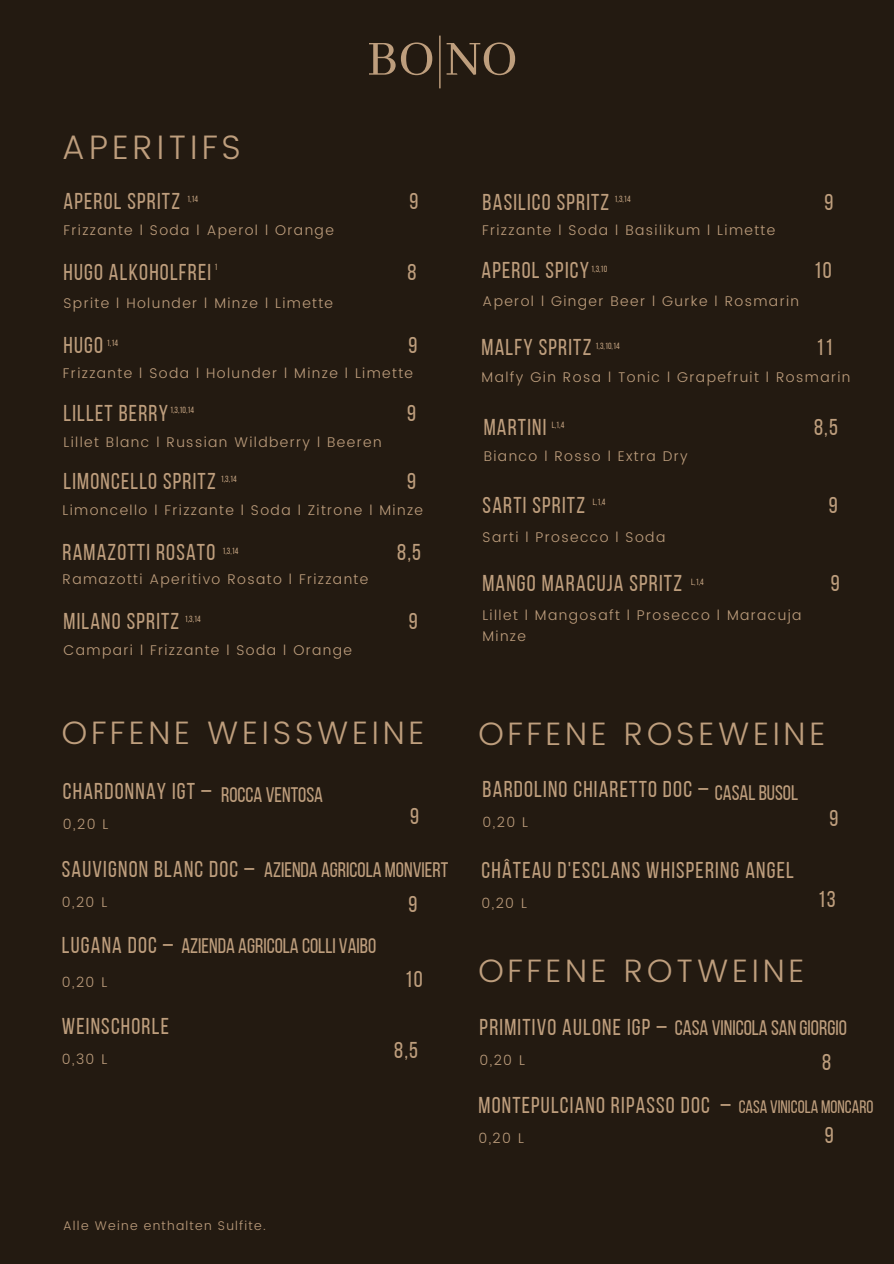
<style>
.page{position:relative;width:894px;height:1264px;background:#fff}
.page>*{position:absolute;margin:0;border:0;box-sizing:border-box;transform-origin:0 0}
.t1{font:54px "Abhaya Libre";color:#be9e7d}
.t2{font:300 33.9px "Poppins";letter-spacing:.115em;color:#be9e7d}
.t3{font:300 32.4px "Poppins";letter-spacing:.115em;color:#be9e7d}
.t4{font:22.8px "Bebas Neue";letter-spacing:.055em;color:#be9e7d}
.t5{font:21px "Bebas Neue";color:#be9e7d}
.t6{font:18px "Bebas Neue";color:#be9e7d}
.t7{font:300 14.1px/21.5px "Poppins";letter-spacing:.1em;color:#be9e7d}
.t8{font:300 12.6px "Poppins";letter-spacing:.1em;color:#be9e7d}
.t9{font:9px "Bebas Neue";color:#be9e7d}
.s1{font-size:22.8px}
</style>
<div class="page">
<div style="left:0;top:0;width:893px;height:1263px;background:#231a11"></div>
<hr style="left:439px;top:36px;width:1px;height:52px;background:#be9e7d">
<p class="t2" style="left:62px;top:128px;width:180px">APERITIFS</p>
<h1 class="t1" style="left:367px;top:29px;width:153px">BO NO</h1>
<p class="t4" style="left:63px;top:192px;width:118px">APEROL SPRITZ</p>
<p class="t4" style="left:409px;top:192px;width:10px">9</p>
<h2 class="t7" style="left:63px;top:220px;width:272px">Frizzante l Soda l Aperol l Orange</h2>
<h3 class="t9" style="left:187px;top:195px;width:13px">1,14</h3>
<p class="t4" style="left:63px;top:263px;width:149px">HUGO ALKOHOLFREI</p>
<p class="t4" style="left:407px;top:263px;width:10px">8</p>
<h6 class="t7" style="left:63px;top:292px;width:271px">Sprite l Holunder l Minze l Limette</h6>
<h3 class="t4" style="left:63px;top:336px;width:41px">HUGO</h3>
<h3 class="t4" style="left:408px;top:336px;width:10px">9</h3>
<h3 class="t9" style="left:214px;top:263px;width:5px">1</h3>
<h2 class="t9" style="left:107px;top:340px;width:13px">1,14</h2>
<h3 class="t7" style="left:63px;top:362px;width:351px">Frizzante l Soda l Holunder l Minze l Limette</h3>
<p class="t4" style="left:63px;top:404px;width:106px">LILLET BERRY</p>
<p class="t4" style="left:407px;top:404px;width:10px">9</p>
<h6 class="t7" style="left:63px;top:431px;width:319px">Lillet Blanc l Russian Wildberry l Beeren</h6>
<h3 class="t4" style="left:63px;top:472px;width:154px">LIMONCELLO SPRITZ</h3>
<h3 class="t4" style="left:407px;top:472px;width:10px">9</h3>
<p class="t7" style="left:62px;top:499px;width:362px">Limoncello l Frizzante l Soda l Zitrone l Minze</p>
<h6 class="t4" style="left:62px;top:543px;width:154px">RAMAZOTTI ROSATO</h6>
<h6 class="t4" style="left:397px;top:543px;width:25px">8,5</h6>
<h3 class="t7" style="left:62px;top:568px;width:307px">Ramazotti Aperitivo Rosato l Frizzante</h3>
<p class="t4" style="left:63px;top:611px;width:117px">MILANO SPRITZ</p>
<p class="t4" style="left:409px;top:611px;width:10px">9</p>
<h6 class="t7" style="left:63px;top:639px;width:290px">Campari l Frizzante l Soda l Orange</h6>
<h3 class="t9" style="left:170px;top:406px;width:26px">1,3,10,14</h3>
<p class="t9" style="left:221px;top:475px;width:18px">1,3,14</p>
<h3 class="t9" style="left:222px;top:547px;width:18px">1,3,14</h3>
<h3 class="t9" style="left:185px;top:615px;width:18px">1,3,14</h3>
<p class="t3" style="left:62px;top:713px;width:364px">OFFENE WEISSWEINE</p>
<h6 class="t4" style="left:63px;top:782px;width:261px">CHARDONNAY IGT – <sub>ROCCA</sub> <sub>VENTOSA</sub></h6>
<h3 class="t7" style="left:63px;top:813px;width:47px">0,20 L</h3>
<p class="t5" style="left:62px;top:860px;width:387px"><span class="s1">SAUVIGNON BLANC DOC –</span> AZIENDA AGRICOLA MONVIERT</p>
<h6 class="t7" style="left:62px;top:891px;width:47px">0,20 L</h6>
<h3 class="t4" style="left:408px;top:895px;width:10px">9</h3>
<p class="t5" style="left:62px;top:937px;width:316px"><span class="s1">LUGANA DOC –</span> AZIENDA AGRICOLA COLLI VAIBO</p>
<h6 class="t7" style="left:62px;top:971px;width:47px">0,20 L</h6>
<h3 class="t4" style="left:405px;top:970px;width:19px">10</h3>
<p class="t4" style="left:62px;top:1016px;width:108px">WEINSCHORLE</p>
<h3 class="t7" style="left:62px;top:1048px;width:47px">0,30 L</h3>
<p class="t4" style="left:394px;top:1041px;width:25px">8,5</p>
<h3 class="t4" style="left:410px;top:806px;width:10px">9</h3>
<h3 class="t8" style="left:63px;top:1217px;width:204px">Alle Weine enthalten Sulfite.</h3>
<p class="t4" style="left:482px;top:192px;width:128px">BASILICO SPRITZ</p>
<p class="t4" style="left:824px;top:192px;width:10px">9</p>
<h6 class="t7" style="left:482px;top:219px;width:294px">Frizzante l Soda l Basilikum l Limette</h6>
<p class="t9" style="left:614px;top:195px;width:18px">1,3,14</p>
<h3 class="t4" style="left:481px;top:261px;width:109px">APEROL SPICY</h3>
<h3 class="t4" style="left:813px;top:261px;width:19px">10</h3>
<p class="t7" style="left:482px;top:290px;width:318px">Aperol l Ginger Beer l Gurke l Rosmarin</p>
<h3 class="t9" style="left:591px;top:265px;width:17px">1,3,10</h3>
<h3 class="t4" style="left:481px;top:338px;width:111px">MALFY SPRITZ</h3>
<h3 class="t4" style="left:815px;top:338px;width:18px">11</h3>
<p class="t7" style="left:481px;top:367px;width:370px">Malfy Gin Rosa l Tonic l Grapefruit l Rosmarin</p>
<h6 class="t4" style="left:483px;top:418px;width:64px">MARTINI</h6>
<h6 class="t4" style="left:813px;top:418px;width:25px">8,5</h6>
<h3 class="t7" style="left:483px;top:445px;width:205px">Bianco l Rosso l Extra Dry</h3>
<h5 class="t9" style="left:595px;top:342px;width:26px">1,3,10,14</h5>
<h5 class="t9" style="left:551px;top:421px;width:14px">L,1,4</h5>
<h5 class="t4" style="left:482px;top:496px;width:104px">SARTI SPRITZ</h5>
<h5 class="t4" style="left:828px;top:496px;width:10px">9</h5>
<h5 class="t7" style="left:482px;top:526px;width:184px">Sarti l Prosecco l Soda</h5>
<h3 class="t4" style="left:482px;top:574px;width:201px">MANGO MARACUJA SPRITZ</h3>
<h3 class="t4" style="left:830px;top:574px;width:10px">9</h3>
<h3 class="t7" style="left:482px;top:604px;width:320px">Lillet l Mangosaft l Prosecco l Maracuja<br>Minze</h3>
<p class="t9" style="left:592px;top:498px;width:14px">L,1,4</p>
<h2 class="t9" style="left:691px;top:578px;width:14px">L,1,4</h2>
<h6 class="t3" style="left:478px;top:714px;width:348px">OFFENE ROSEWEINE</h6>
<p class="t4" style="left:482px;top:780px;width:227px">BARDOLINO CHIARETTO DOC –</p>
<h6 class="t7" style="left:482px;top:811px;width:47px">0,20 L</h6>
<h6 class="t4" style="left:829px;top:808px;width:10px">9</h6>
<h2 class="t5" style="left:714px;top:784px;width:85px">CASALBUSOL</h2>
<h4 class="t4" style="left:481px;top:861px;width:314px">CHÂTEAU D'ESCLANS WHISPERING ANGEL</h4>
<p class="t7" style="left:481px;top:892px;width:47px">0,20 L</p>
<h5 class="t4" style="left:817px;top:889px;width:19px">13</h5>
<h5 class="t3" style="left:478px;top:951px;width:327px">OFFENE ROTWEINE</h5>
<h3 class="t5" style="left:479px;top:1018px;width:369px"><span class="s1">PRIMITIVO AULONE IGP –</span> CASA VINICOLA SAN GIORGIO</h3>
<h3 class="t7" style="left:479px;top:1049px;width:47px">0,20 L</h3>
<h3 class="t4" style="left:478px;top:1095px;width:254px">MONTEPULCIANO RIPASSO DOC –</h3>
<h3 class="t7" style="left:478px;top:1127px;width:47px">0,20 L</h3>
<p class="t4" style="left:824px;top:1125px;width:10px">9</p>
<h5 class="t4" style="left:822px;top:1053px;width:10px">8</h5>
<h3 class="t6" style="left:738px;top:1099px;width:136px">CASA VINICOLA MONCARO</h3>
</div>
